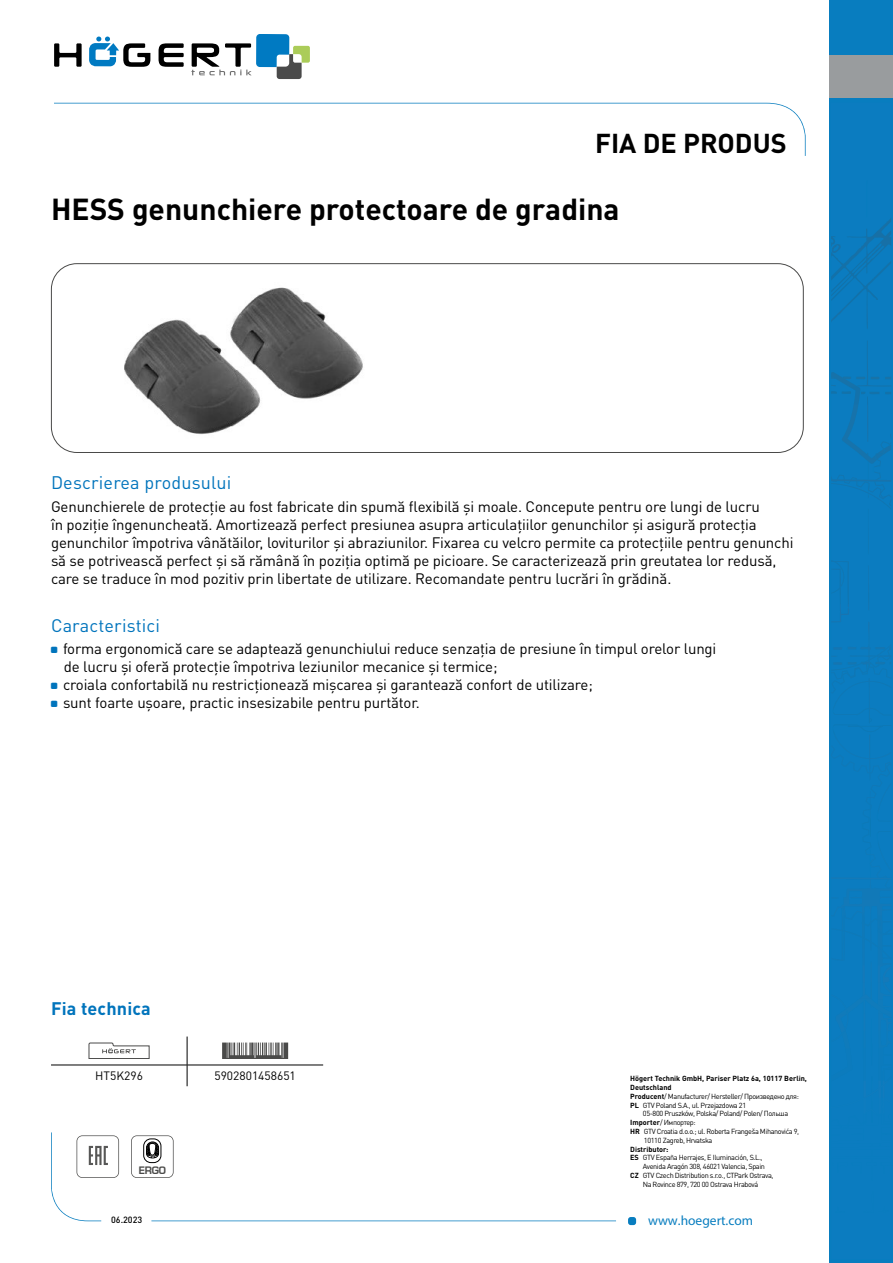
<style>
.page{position:relative;width:893px;height:1263px;background:#fff}
.page>*{position:absolute;margin:0;border:0;box-sizing:border-box;transform-origin:0 0}
.t1{font:700 30px "DIN Pro";color:#000}
.t2{font:700 27px "DIN Pro";color:#000}
.t3{font:18px "DIN Pro";letter-spacing:.01em;color:#0074bc}
.t4{font:700 18px "DIN Pro";letter-spacing:.01em;color:#0074bc}
.t5{font:15px/18px "DIN Pro";letter-spacing:-.01em;color:#000}
.t6{font:13.5px "Myriad Pro";color:#087dbf}
.t7{font:12px "DIN Pro";color:#000}
.t8{font:700 10.05px "Euromode";color:#4a4a49}
.t9{font:500 9px "DIN Pro";color:#000}
.t10{font:7.35px "DIN Pro";letter-spacing:-.05em;color:#000}
.t11{font:700 7.35px "DIN Pro";color:#000}
.s1{font-weight:700}
</style>
<div class="page">
<svg style="left:54px;top:43px;width:28px;height:24px"></svg>
<svg style="left:159px;top:43px;width:25px;height:24px"></svg>
<svg style="left:89px;top:37px;width:61px;height:30px"></svg>
<svg style="left:191px;top:34px;width:119px;height:45px"></svg>
<svg style="left:54px;top:103px;width:752px;height:53px"></svg>
<div style="left:628px;top:1217px;width:8px;height:8px;background:#087dbf;border-radius:3px"></div>
<svg style="left:51px;top:1132px;width:565px;height:89px"></svg>
<div style="left:830px;top:0;width:63px;height:1263px;background:#087dbf"></div>
<img style="left:831px;top:273px;width:50px;height:56px">
<img style="left:867px;top:222px;width:24px;height:44px">
<img style="left:831px;top:222px;width:56px;height:42px">
<svg style="left:831px;top:341px;width:60px;height:565px"></svg>
<img style="left:863px;top:906px;width:28px;height:76px">
<img style="left:831px;top:877px;width:60px;height:2px">
<img style="left:848px;top:647px;width:43px;height:3px">
<div style="left:830px;top:56px;width:63px;height:42px;background:#999c9e"></div>
<div style="left:51px;top:263px;width:753px;height:190px;border:1px solid #4a4a49;border-radius:26px"></div>
<hr style="left:51px;top:1065px;width:136px;height:1px;background:#000">
<hr style="left:187px;top:1065px;width:136px;height:1px;background:#000">
<svg style="left:187px;top:1036px;width:1px;height:50px"></svg>
<svg style="left:89px;top:1042px;width:61px;height:17px"></svg>
<svg style="left:222px;top:1042px;width:66px;height:17px"></svg>
<img style="left:124px;top:287px;width:239px;height:148px">
<svg style="left:77px;top:1135px;width:42px;height:43px"></svg>
<svg style="left:131px;top:1135px;width:43px;height:43px"></svg>
<h2 class="t2" style="left:595px;top:121px;width:193px">FIA DE PRODUS</h2>
<h1 class="t1" style="left:51px;top:184px;width:570px">HESS genunchiere protectoare de gradina</h1>
<p class="t3" style="left:51px;top:471px;width:182px">Descrierea produsului</p>
<p class="t5" style="left:51px;top:497px;width:744px">Genunchierele de protecţie au fost fabricate din spumă flexibilă și moale. Concepute pentru ore lungi de lucru<br>în poziție îngenuncheată. Amortizează perfect presiunea asupra articulațiilor genunchilor și asigură protecţia genunchilor împotriva vânătăilor, loviturilor și abraziunilor. Fixarea cu velcro permite ca protecţiile pentru genunchi să se potrivească perfect și să rămână în poziția optimă pe picioare. Se caracterizează prin greutatea lor redusă, care se traduce în mod pozitiv prin libertate de utilizare. Recomandate pentru lucrări în grădină.</p>
<p class="t3" style="left:51px;top:613px;width:111px">Caracteristici</p>
<p class="t5" style="left:63px;top:639px;width:655px">forma ergonomică care se adaptează genunchiului reduce senzaţia de presiune în timpul orelor lungi de lucru şi oferă protecţie împotriva leziunilor mecanice şi termice;<br>croiala confortabilă nu restricționează mişcarea și garantează confort de utilizare;<br>sunt foarte ușoare, practic insesizabile pentru purtător.</p>
<p class="t4" style="left:51px;top:994px;width:101px">Fia technica</p>
<p class="t7" style="left:95px;top:1068px;width:49px">HT5K296</p>
<p class="t7" style="left:214px;top:1068px;width:83px">5902801458651</p>
<p class="t8" style="left:139px;top:1164px;width:29px">ERGO</p>
<p class="t11" style="left:630px;top:1072px;width:178px">Högert Technik GmbH, Pariser Platz 6a, 10117 Berlin,</p>
<p class="t11" style="left:630px;top:1081px;width:43px">Deutschland</p>
<p class="t10" style="left:630px;top:1091px;width:170px"><span class="s1">Producent</span>/ Manufacturer/ Hersteller/ Произведено для:</p>
<p class="t10" style="left:630px;top:1100px;width:117px"><span class="s1">PL</span> GTV Poland S.A., ul. Przejazdowa 21</p>
<p class="t10" style="left:643px;top:1109px;width:147px">05-800 Pruszków, Polska/ Poland/ Polen/ Польша</p>
<p class="t10" style="left:630px;top:1117px;width:67px"><span class="s1">Importer</span>/ Импортер:</p>
<p class="t10" style="left:630px;top:1126px;width:171px"><span class="s1">HR</span> GTV Croatia d.o.o.; ul. Roberta Frangeša Mihanovića 9,</p>
<p class="t10" style="left:644px;top:1135px;width:70px">10110 Zagreb, Hrvatska</p>
<p class="t11" style="left:630px;top:1143px;width:40px">Distributor:</p>
<p class="t10" style="left:630px;top:1153px;width:134px"><span class="s1">ES</span> GTV España Herrajes, E Iluminación, S.L.,</p>
<p class="t10" style="left:643px;top:1161px;width:124px">Avenida Aragón 308, 46021 Valencia, Spain</p>
<p class="t10" style="left:630px;top:1170px;width:145px"><span class="s1">CZ</span> GTV Czech Distribution s.r.o., CTPark Ostrava,</p>
<p class="t10" style="left:643px;top:1179px;width:117px">Na Rovince 879, 720 00 Ostrava Hrabová</p>
<p class="t9" style="left:111px;top:1213px;width:33px">06.2023</p>
<p class="t6" style="left:648px;top:1212px;width:107px">www.hoegert.com</p>
</div>
